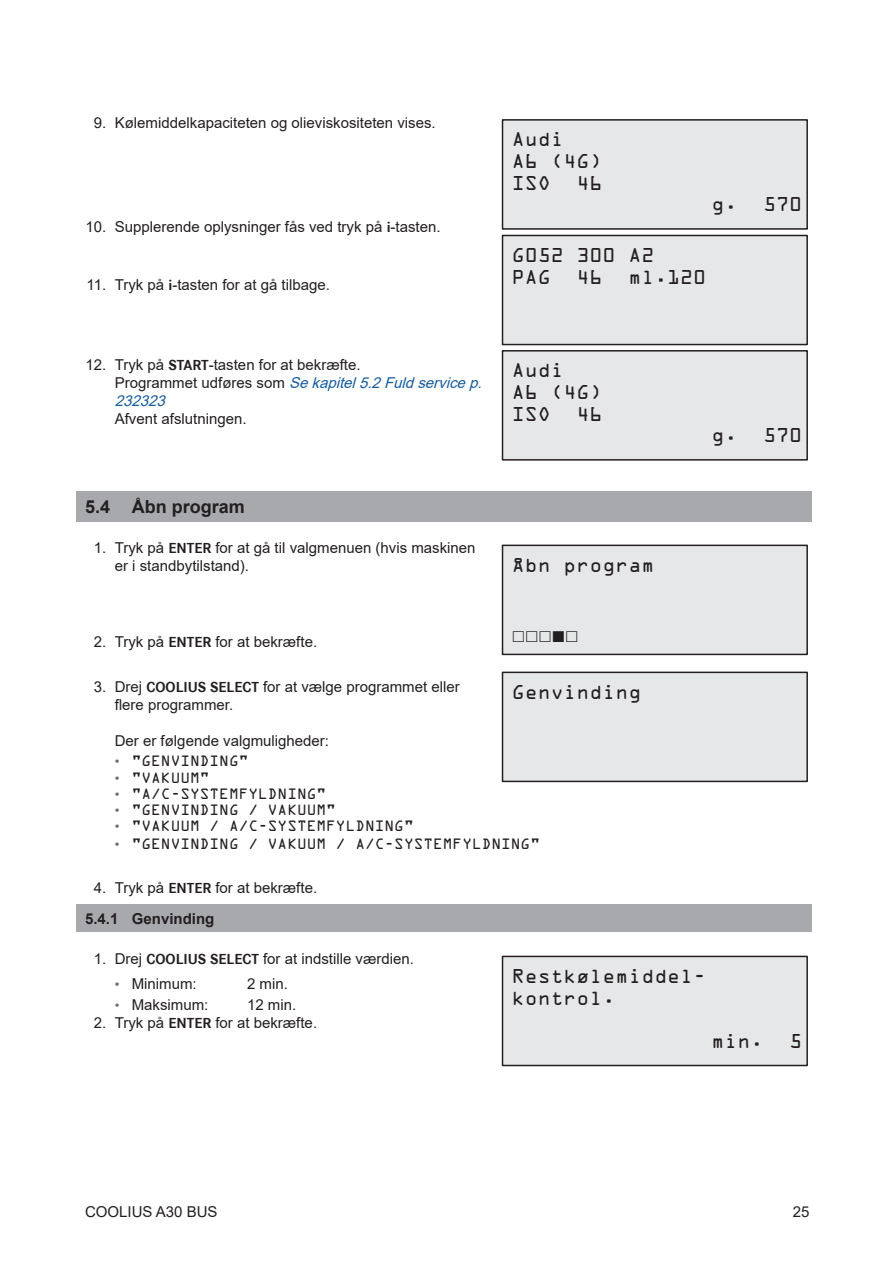
<style>
.page{position:relative;width:893px;height:1263px;background:#fff}
.page>*{position:absolute;margin:0;border:0;box-sizing:border-box;transform-origin:0 0}
.t1{font:18px/21.6px "OCRA Std";color:#231f20}
.t2{font:700 18px "Arial";color:#231f20}
.t3{font:15px/18px "Arial";color:#231f20}
.t4{font:13.5px "OCRA Std";color:#231f20}
.s1{font-family:"Corporate S";font-weight:700}
.s2{font-style:italic;color:#175d9e}
.s3{font-family:"Arial";color:#6c6e71}
.s4{font-weight:700}
.s5{font-size:13.5px;color:#6c6e71}
</style>
<div class="page">
<div style="left:77px;top:491px;width:735px;height:30px;background:#a8a9ad"></div>
<div style="left:77px;top:904px;width:735px;height:28px;background:#a8a9ad"></div>
<div style="left:502px;top:120px;width:305px;height:109px;background:#e6e7e9"></div>
<div style="left:502px;top:119px;width:306px;height:111px;border:2px solid #231f20"></div>
<div style="left:502px;top:235px;width:305px;height:110px;background:#e6e7e9"></div>
<div style="left:502px;top:235px;width:306px;height:110px;border:2px solid #231f20"></div>
<div style="left:502px;top:351px;width:305px;height:109px;background:#e6e7e9"></div>
<div style="left:502px;top:350px;width:306px;height:111px;border:2px solid #231f20"></div>
<div style="left:502px;top:545px;width:305px;height:109px;background:#e6e7e9"></div>
<div style="left:502px;top:545px;width:306px;height:110px;border:2px solid #231f20"></div>
<div style="left:502px;top:672px;width:305px;height:109px;background:#e6e7e9"></div>
<div style="left:502px;top:672px;width:306px;height:110px;border:2px solid #231f20"></div>
<div style="left:502px;top:956px;width:305px;height:109px;background:#e6e7e9"></div>
<div style="left:502px;top:956px;width:306px;height:110px;border:2px solid #231f20"></div>
<p class="t3" style="left:94px;top:113px;width:343px">9. Kølemiddelkapaciteten og olieviskositeten vises.</p>
<p class="t3" style="left:85px;top:217px;width:357px">10. Supplerende oplysninger fås ved tryk på <span class="s1">i</span>-tasten.</p>
<p class="t3" style="left:87px;top:275px;width:245px">11. Tryk på <span class="s1">i</span>-tasten for at gå tilbage.</p>
<p class="t1" style="left:512px;top:130px;width:92px">Audi<br>A6 (4G)<br>ISO</p>
<p class="t1" style="left:577px;top:174px;width:27px">46</p>
<p class="t1" style="left:711px;top:195px;width:92px">g. 570</p>
<p class="t1" style="left:512px;top:246px;width:144px">G052 300 A2<br>PAG</p>
<p class="t1" style="left:577px;top:268px;width:27px">46</p>
<p class="t1" style="left:628px;top:268px;width:79px">ml.120</p>
<p class="t3" style="left:115px;top:356px;width:374px;text-indent:-29px">12. Tryk på <span class="s1">START</span>-tasten for at bekræfte.<br>P ro g ra m m e t u d fø re s s o m <span class="s2">Sekapitel5.2Fuldservicep.<br>232323</span></p>
<p class="t3" style="left:115px;top:410px;width:133px">Afvent afslutningen.</p>
<p class="t2" style="left:85px;top:494px;width:161px">5.4 Åbn program</p>
<p class="t3" style="left:115px;top:539px;width:362px;text-indent:-21px">1. Tryk på <span class="s1">ENTER</span> for at gå til valgmenuen (hvis maskinen er i standbytilstand).</p>
<p class="t1" style="left:512px;top:361px;width:92px">Audi<br>A6 (4G)<br>ISO</p>
<p class="t1" style="left:577px;top:404px;width:27px">46</p>
<p class="t1" style="left:512px;top:556px;width:144px">Åbn program</p>
<p class="t1" style="left:711px;top:426px;width:92px">g. 570</p>
<p class="t3" style="left:94px;top:633px;width:225px">2. Tryk på <span class="s1">ENTER</span> for at bekræfte.</p>
<p class="t3" style="left:115px;top:677px;width:346px;text-indent:-21px">3. Drej <span class="s1">COOLIUS SELECT</span> for at vælge programmet eller flere programmer.</p>
<p class="t3" style="left:115px;top:731px;width:216px">Der er følgende valgmuligheder:</p>
<p class="t4" style="left:115px;top:755px;width:135px"><span class="s3">•</span> "GENVINDING"</p>
<p class="t4" style="left:115px;top:771px;width:96px"><span class="s3">•</span> "VAKUUM"</p>
<p class="t4" style="left:115px;top:787px;width:213px"><span class="s3">•</span> "A/C-SYSTEMFYLDNING"</p>
<p class="t4" style="left:115px;top:804px;width:223px"><span class="s3">•</span> "GENVINDING / VAKUUM"</p>
<p class="t4" style="left:115px;top:820px;width:300px"><span class="s3">•</span> "VAKUUM / A/C-SYSTEMFYLDNING"</p>
<p class="t4" style="left:115px;top:838px;width:427px"><span class="s3">•</span> "GENVINDING / VAKUUM / A/C-SYSTEMFYLDNING"</p>
<p class="t3" style="left:85px;top:872px;width:234px;line-height:30.8px;text-indent:9px">4. Tryk på <span class="s1">ENTER</span> for at bekræfte.<br><span class="s4">5.4.1 Genvinding</span></p>
<p class="t3" style="left:94px;top:950px;width:322px">1. Drej <span class="s1">COOLIUS SELECT</span> for at indstille værdien.</p>
<p class="t3" style="left:115px;top:975px;width:84px"><span class="s5">•</span> Minimum:</p>
<p class="t3" style="left:247px;top:975px;width:42px">2 min.</p>
<p class="t3" style="left:115px;top:996px;width:95px"><span class="s5">•</span> Maksimum:</p>
<p class="t3" style="left:247px;top:996px;width:51px">12 min.</p>
<p class="t3" style="left:94px;top:1014px;width:225px">2. Tryk på <span class="s1">ENTER</span> for at bekræfte.</p>
<p class="t1" style="left:512px;top:683px;width:131px">Genvinding</p>
<p class="t1" style="left:512px;top:967px;width:196px">Restkølemiddel&shy;kontrol.</p>
<p class="t1" style="left:711px;top:1032px;width:53px">min.</p>
<p class="t1" style="left:789px;top:1032px;width:14px">5</p>
<p class="t3" style="left:85px;top:1202px;width:134px">COOLIUS A30 BUS</p>
<p class="t3" style="left:793px;top:1202px;width:18px">25</p>
</div>
